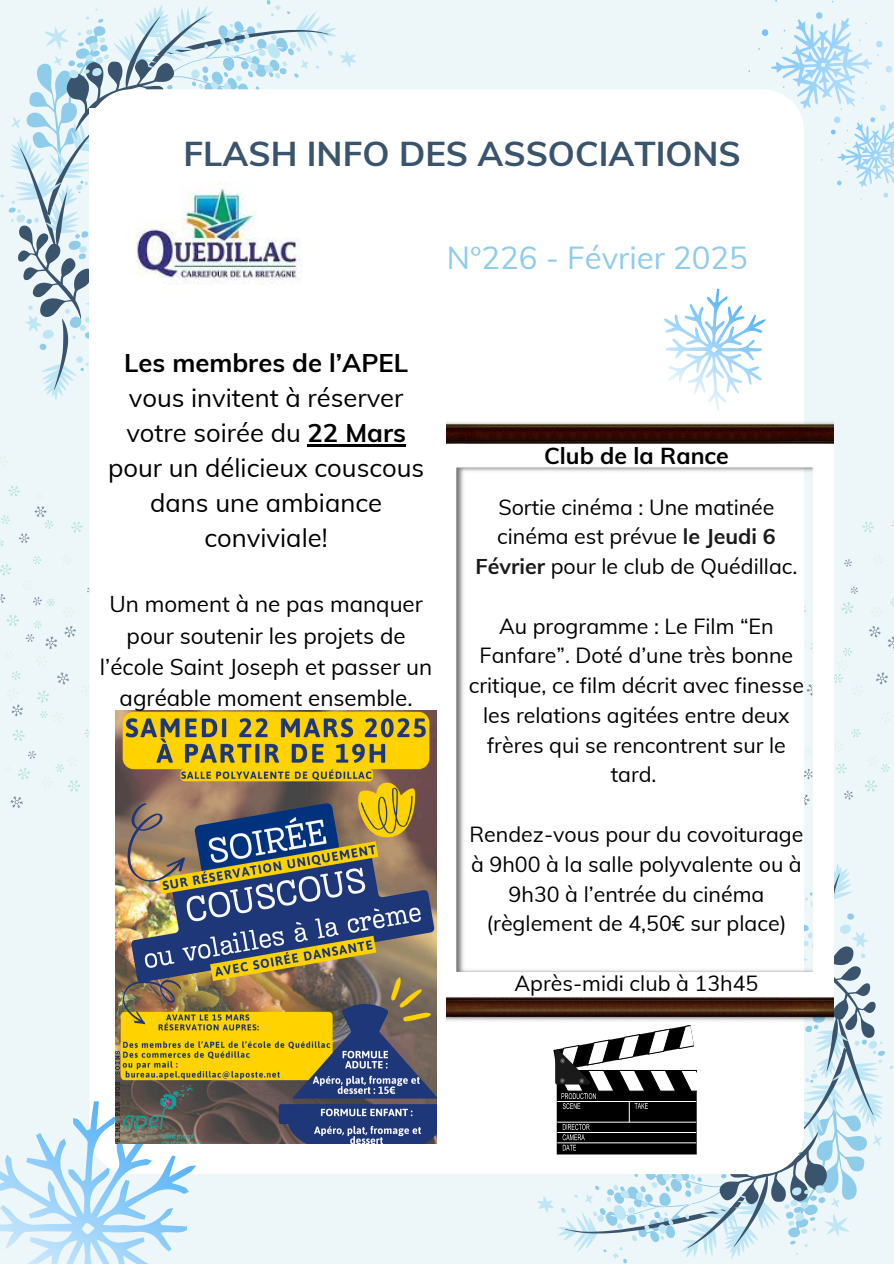
<style>
.page{position:relative;width:894px;height:1264px;background:#fff}
.page>*{position:absolute;margin:0;border:0;box-sizing:border-box;transform-origin:0 0}
.t1{font:700 34.5px "Muli";color:#3a546d}
.t2{font:31.05px "Muli";color:#8eccea}
.t3{font:25.65px/35px "Muli";color:#000;text-align:center}
.t4{font:700 23.1px "Muli";color:#000}
.t5{font:22.35px/31.3px "Muli";color:#000;text-align:center}
.t6{font:21.45px/29.7px "Muli";color:#000;text-align:center}
.s1{font-weight:700}
.s2{font-weight:700;color:#1a1a1a}
</style>
<div class="page">
<div style="left:0;top:0;width:893px;height:1263px;background:#edf7fa"></div>
<svg style="left:41px;top:4px;width:229px;height:396px"></svg>
<svg style="left:0;top:5px;width:356px;height:361px"></svg>
<svg style="left:0;top:486px;width:89px;height:322px"></svg>
<svg style="left:832px;top:485px;width:61px;height:323px"></svg>
<div style="left:89px;top:89px;width:715px;height:1085px;background:#fff"></div>
<svg style="left:748px;top:0;width:145px;height:200px"></svg>
<svg style="left:0;top:1101px;width:196px;height:162px"></svg>
<img style="left:89px;top:108px;width:260px;height:260px">
<svg style="left:553px;top:863px;width:330px;height:396px"></svg>
<img style="left:116px;top:710px;width:320px;height:433px">
<svg style="left:663px;top:289px;width:103px;height:121px;background:#e7f4fd"></svg>
<img style="left:446px;top:419px;width:386px;height:604px">
<hr style="left:307px;top:445px;width:99px;height:2px;background:#000">
<p class="t1" style="left:183px;top:131px;width:558px">FLASH INFO DES ASSOCIATIONS</p>
<h4 class="t2" style="left:446px;top:238px;width:302px">N°226 - Février 2025</h4>
<p class="t3" style="left:108px;top:345px;width:317px"><span class="s1">Les membres de l’APEL </span>vous invitent à réserver votre soirée du <span class="s1">22 Mars </span>pour un délicieux couscous dans une ambiance conviviale!</p>
<p class="t5" style="left:100px;top:588px;width:334px">Un moment à ne pas manquer pour soutenir les projets de l’école Saint Joseph et passer un agréable moment ensemble.</p>
<p class="t4" style="left:544px;top:440px;width:186px">Club de la Rance</p>
<p class="t6" style="left:475px;top:491px;width:323px">Sortie cinéma : Une matinée cinéma est prévue <span class="s2">le Jeudi 6<br>Février</span> pour le club de Quédillac.</p>
<p class="t6" style="left:468px;top:610px;width:337px">Au programme : Le Film “En<br>Fanfare”. Doté d’une très bonne critique, ce film décrit avec finesse les relations agitées entre deux frères qui se rencontrent sur le tard.</p>
<h1 class="t6" style="left:469px;top:819px;width:335px">Rendez-vous pour du covoiturage à 9h00 à la salle polyvalente ou à<br>9h30 à l’entrée du cinéma (règlement de 4,50€ sur place)</h1>
<h2 class="t6" style="left:514px;top:967px;width:245px">Après-midi club à 13h45</h2>
</div>
